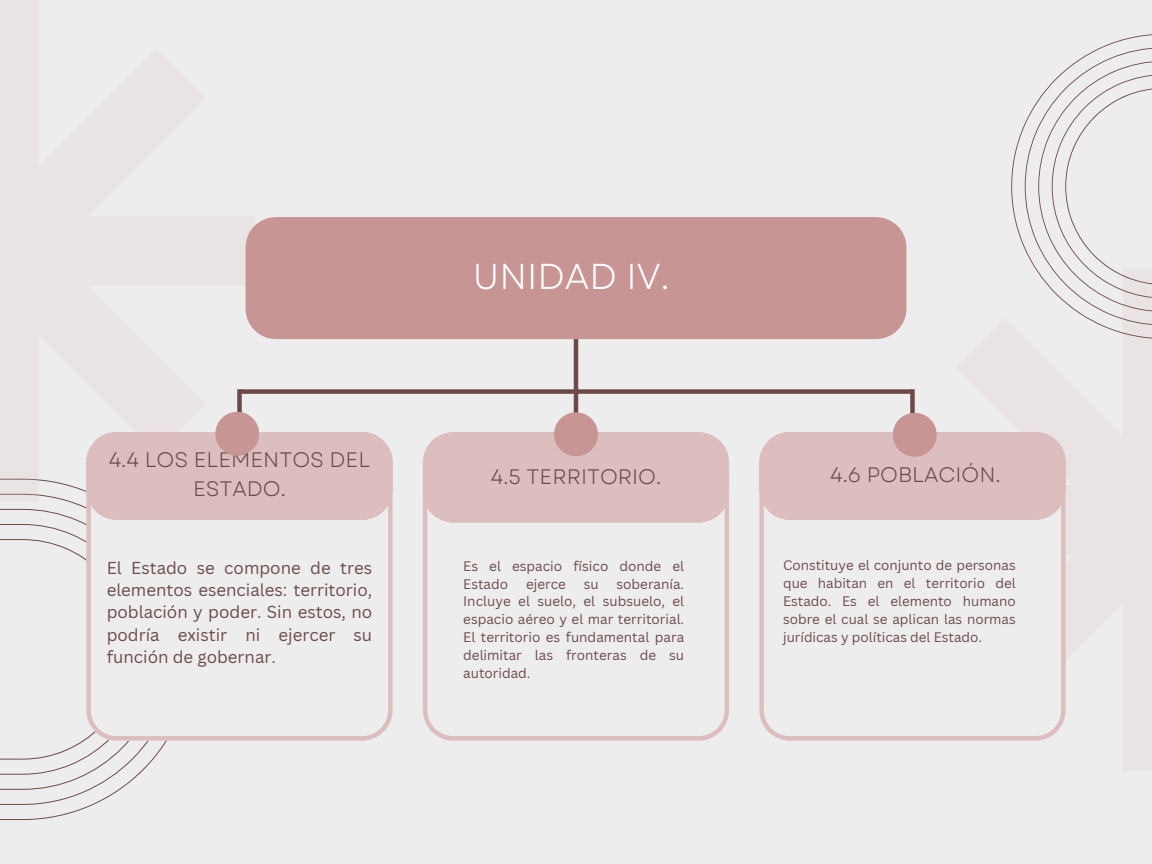
<style>
.page{position:relative;width:1152px;height:864px;background:#ededed}
.page>*{position:absolute;margin:0;border:0;box-sizing:border-box;transform-origin:0 0}
.t1{font:36px "Garet";color:#fff}
.t2{font:21px/29.2px "Garet";color:#6c4a4a;text-align:center}
.t3{font:16.8px/22.5px "Canva Sans";color:#6c4a4a;text-align:justify}
.t4{font:13.5px/18px "Canva Sans";color:#6c4a4a}
.t5{font:13.35px/17.9px "Canva Sans";color:#6c4a4a;text-align:justify}
</style>
<div class="page">
<svg style="left:0;top:790px;width:119px;height:15px"></svg>
<svg style="left:0;top:775px;width:138px;height:15px"></svg>
<div style="left:246px;top:217px;width:660px;height:122px;background:#c89595"></div>
<svg style="left:423px;top:432px;width:306px;height:308px"></svg>
<svg style="left:759px;top:520px;width:306px;height:220px"></svg>
<div style="left:240px;top:389px;width:672px;height:5px;background:#6c4a4a"></div>
<hr style="left:574px;top:339px;width:4px;height:93px;background:#6c4a4a">
<div style="left:237px;top:389px;width:5px;height:43px;background:#6c4a4a"></div>
<div style="left:910px;top:389px;width:5px;height:45px;background:#6c4a4a"></div>
<svg style="left:0;top:432px;width:392px;height:343px"></svg>
<div style="left:215px;top:412px;width:44px;height:44px;background:#c89595;border-radius:50%"></div>
<div style="left:423px;top:435px;width:306px;height:87px;background:#ddbebe"></div>
<div style="left:554px;top:412px;width:44px;height:44px;background:#c89595;border-radius:50%"></div>
<div style="left:759px;top:432px;width:306px;height:88px;background:#ddbebe"></div>
<div style="left:893px;top:413px;width:44px;height:44px;background:#c89595;border-radius:50%"></div>
<svg style="left:1011px;top:34px;width:141px;height:305px"></svg>
<svg style="left:1025px;top:47px;width:127px;height:279px"></svg>
<p class="t2" style="left:109px;top:445px;width:263px">4.4 LOS ELEMENTOS DEL<br>ESTADO.</p>
<p class="t1" style="left:473px;top:251px;width:198px">UNIDAD IV.</p>
<p class="t2" style="left:491px;top:462px;width:172px">4.5 TERRITORIO.</p>
<h1 class="t2" style="left:830px;top:460px;width:172px">4.6 POBLACIÓN.</h1>
<p class="t3" style="left:107px;top:556px;width:267px">El Estado se compone de tres elementos esenciales: territorio, población y poder. Sin estos, no podría existir ni ejercer su función de gobernar.</p>
<p class="t4" style="left:463px;top:556px;width:222px">Es el espacio físico donde el<br>Estado</p>
<p class="t4" style="left:463px;top:574px;width:222px;text-align:justify;text-indent:153px">soberanía.<br>Incluye el suelo, el subsuelo, el espacio aéreo y el mar territorial.<br>El territorio es fundamental para delimitar las fronteras de su autoridad.</p>
<p class="t4" style="left:526px;top:574px;width:41px">ejerce</p>
<p class="t4" style="left:584px;top:574px;width:16px">su</p>
<p class="t5" style="left:783px;top:556px;width:234px">Constituye el conjunto de personas que habitan en el territorio del Estado. Es el elemento humano sobre el cual se aplican las normas jurídicas y políticas del Estado.</p>
</div>
